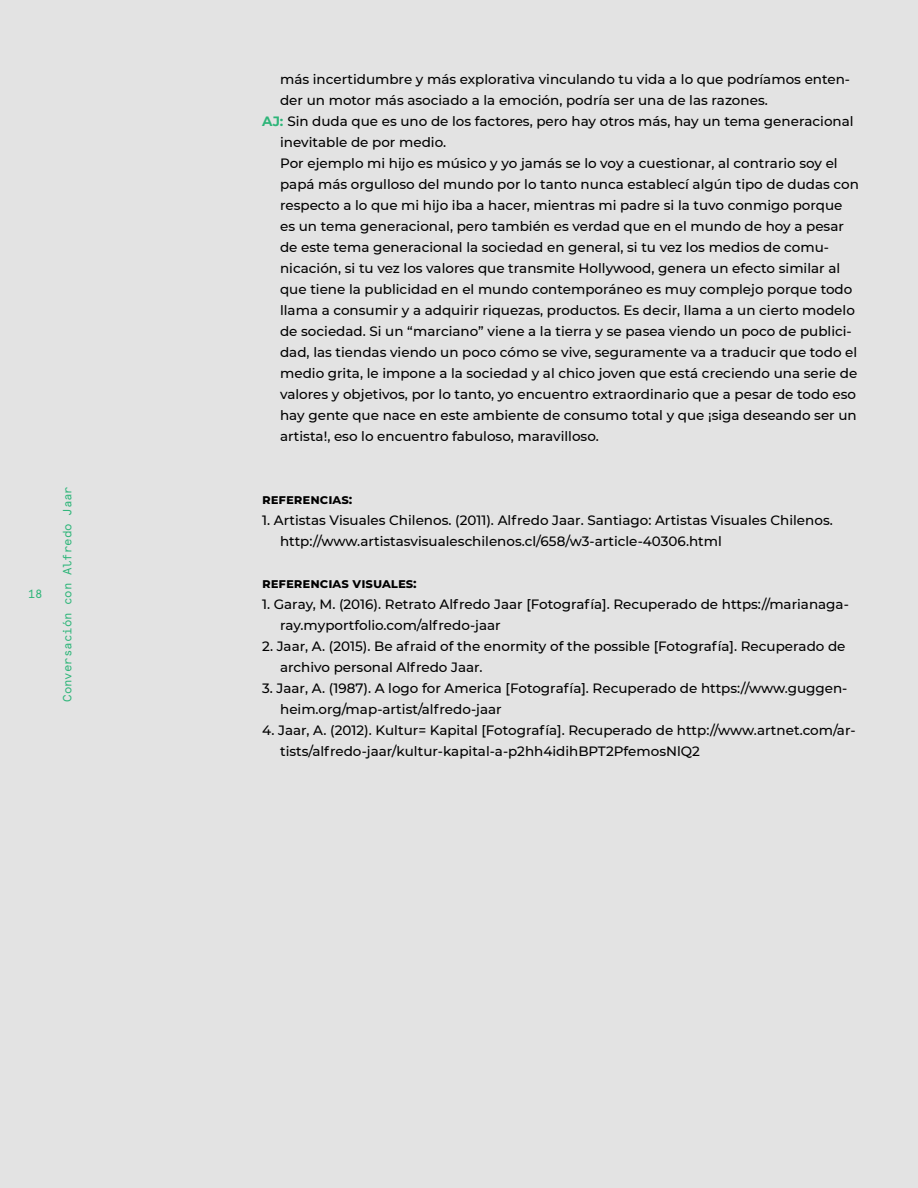
<style>
.page{position:relative;width:918px;height:1188px;background:#e3e3e3}
.page>*{position:absolute;margin:0;border:0;box-sizing:border-box;transform-origin:0 0}
.t1{font:500 13.5px/21px "Montserrat";color:#000}
.t2{font:700 13.5px "Montserrat";color:#000}
.t3{font:12px "Apercu Mono";color:#2eb579}
.s1{font-weight:700;color:#2eb579}
</style>
<div class="page">
<p class="t3" style="left:28px;top:587px;width:16px">18</p>
<p class="t3" style="left:60px;top:702px;width:217px;rotate:-90deg">Conversación con Alfredo Jaar</p>
<p class="t1" style="left:280px;top:68px;width:571px">más incertidumbre y más explorativa vinculando tu vida a lo que podríamos enten-</p>
<p class="t1" style="left:280px;top:89px;width:489px">der un motor más asociado a la emoción, podría ser una de las razones.</p>
<p class="t1" style="left:262px;top:110px;width:593px"><span class="s1">AJ:</span> Sin duda que es uno de los factores, pero hay otros más, hay un tema generacional</p>
<p class="t1" style="left:280px;top:131px;width:168px">inevitable de por medio.</p>
<p class="t1" style="left:280px;top:152px;width:559px">Por ejemplo mi hijo es músico y yo jamás se lo voy a cuestionar, al contrario soy el</p>
<p class="t1" style="left:280px;top:173px;width:580px">papá más orgulloso del mundo por lo tanto nunca establecí algún tipo de dudas con</p>
<p class="t1" style="left:280px;top:194px;width:564px">respecto a lo que mi hijo iba a hacer, mientras mi padre si la tuvo conmigo porque</p>
<p class="t1" style="left:280px;top:215px;width:565px">es un tema generacional, pero también es verdad que en el mundo de hoy a pesar</p>
<p class="t1" style="left:280px;top:236px;width:550px">de este tema generacional la sociedad en general, si tu vez los medios de comu-</p>
<p class="t1" style="left:280px;top:257px;width:562px">nicación, si tu vez los valores que transmite Hollywood, genera un efecto similar al</p>
<p class="t1" style="left:280px;top:278px;width:574px">que tiene la publicidad en el mundo contemporáneo es muy complejo porque todo</p>
<p class="t1" style="left:280px;top:299px;width:576px">llama a consumir y a adquirir riquezas, productos. Es decir, llama a un cierto modelo</p>
<p class="t1" style="left:280px;top:320px;width:573px">de sociedad. Si un “marciano” viene a la tierra y se pasea viendo un poco de publici-</p>
<p class="t1" style="left:280px;top:341px;width:579px">dad, las tiendas viendo un poco cómo se vive, seguramente va a traducir que todo el</p>
<p class="t1" style="left:280px;top:362px;width:579px">medio grita, le impone a la sociedad y al chico joven que está creciendo una serie de</p>
<p class="t1" style="left:280px;top:383px;width:577px">valores y objetivos, por lo tanto, yo encuentro extraordinario que a pesar de todo eso</p>
<p class="t1" style="left:280px;top:404px;width:578px">hay gente que nace en este ambiente de consumo total y que ¡siga deseando ser un</p>
<p class="t1" style="left:280px;top:425px;width:320px">artista!, eso lo encuentro fabuloso, maravilloso.</p>
<p class="t2" style="left:262px;top:489px;width:92px">referencias:</p>
<p class="t1" style="left:280px;top:509px;width:554px;text-indent:-18px">1. Artistas Visuales Chilenos. (2011). Alfredo Jaar. Santiago: Artistas Visuales Chilenos. http://www.artistasvisualeschilenos.cl/658/w3-article-40306.html</p>
<p class="t2" style="left:262px;top:573px;width:156px">referencias visuales:</p>
<p class="t1" style="left:280px;top:593px;width:570px;text-indent:-18px">1. Garay, M. (2016). Retrato Alfredo Jaar [Fotografía]. Recuperado de https://marianaga&shy;ray.myportfolio.com/alfredo-jaar</p>
<p class="t1" style="left:280px;top:635px;width:567px;text-indent:-18px">2. Jaar, A. (2015). Be afraid of the enormity of the possible [Fotografía]. Recuperado de archivo personal Alfredo Jaar.</p>
<p class="t1" style="left:280px;top:677px;width:569px;text-indent:-18px">3. Jaar, A. (1987). A logo for America [Fotografía]. Recuperado de https://www.guggen&shy;heim.org/map-artist/alfredo-jaar</p>
<p class="t1" style="left:280px;top:719px;width:577px;text-indent:-18px">4. Jaar, A. (2012). Kultur= Kapital [Fotografía]. Recuperado de http://www.artnet.com/ar&shy;tists/alfredo-jaar/kultur-kapital-a-p2hh4idihBPT2PfemosNlQ2</p>
</div>
